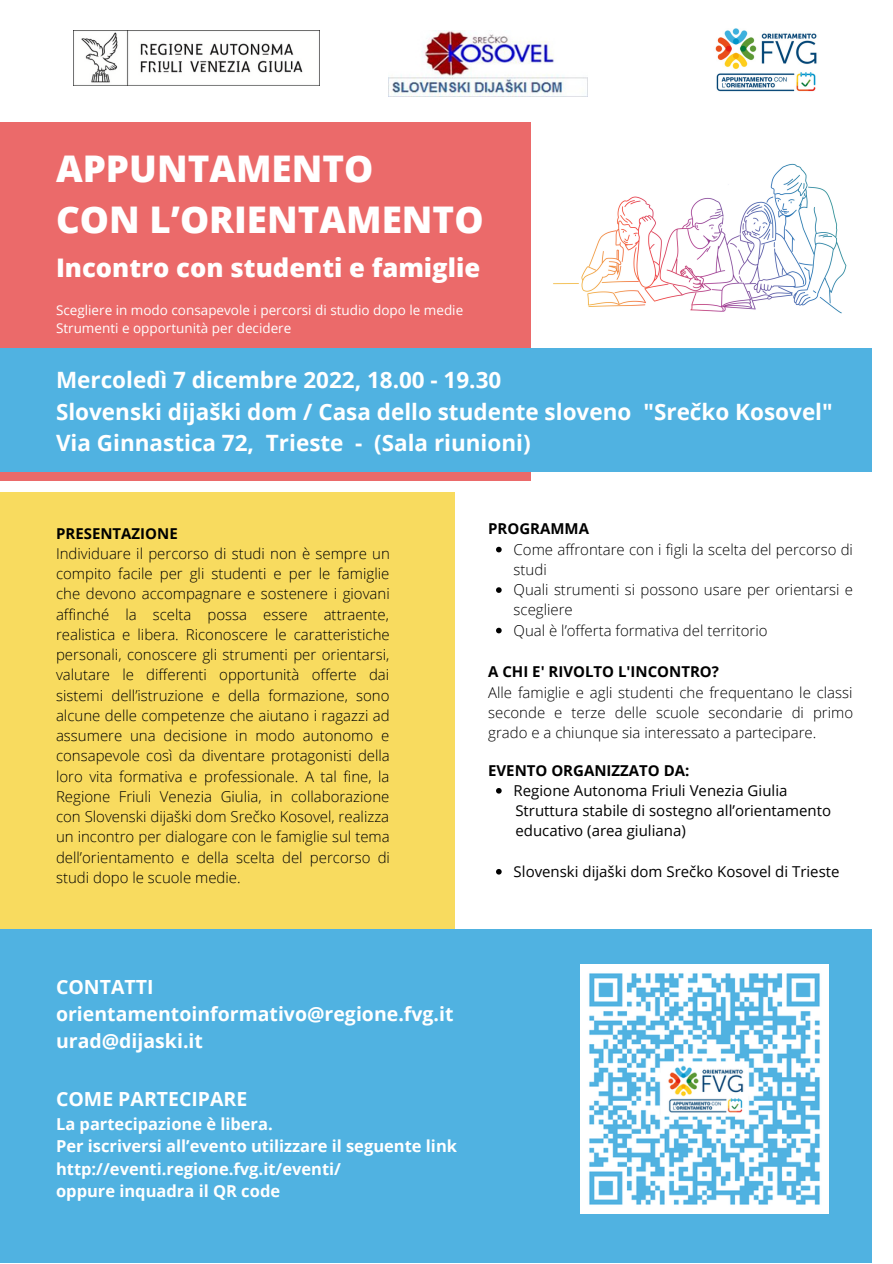
<style>
.page{position:relative;width:893px;height:1264px;background:#fff}
.page>*{position:absolute;margin:0;border:0;box-sizing:border-box;transform-origin:0 0}
.t1{font:800 36.75px/50.6px "Open Sans";color:#fff}
.t2{font:800 25.65px "Open Sans";color:#fff}
.t3{font:700 22.5px/31.5px "Open Sans";color:#fff}
.t4{font:700 19.5px/27px "Open Sans";color:#fff}
.t5{font:700 16.5px/22.5px "Open Sans";color:#fff}
.t6{font:300 15px/20.2px "Open Sans";color:#000;text-align:justify}
.t7{font:15px/20.2px "Open Sans";color:#000}
.t8{font:700 15px "Open Sans";color:#000}
.t9{font:13.5px/18px "Open Sans";color:#fff}
</style>
<div class="page">
<div style="left:0;top:492px;width:455px;height:446px;background:#f8db5f"></div>
<img style="left:74px;top:31px;width:246px;height:55px">
<img style="left:389px;top:31px;width:198px;height:66px">
<img style="left:553px;top:163px;width:294px;height:151px">
<div style="left:0;top:929px;width:871px;height:333px;background:#50b2e1"></div>
<img style="left:715px;top:28px;width:102px;height:64px">
<div style="left:0;top:122px;width:530px;height:359px;background:#eb6a6a"></div>
<div style="left:0;top:348px;width:871px;height:124px;background:#50b2e1"></div>
<svg style="left:496px;top:547px;width:5px;height:5px"></svg>
<svg style="left:496px;top:587px;width:5px;height:6px"></svg>
<svg style="left:496px;top:627px;width:5px;height:6px"></svg>
<svg style="left:496px;top:788px;width:5px;height:5px"></svg>
<svg style="left:496px;top:869px;width:5px;height:5px"></svg>
<img style="left:580px;top:964px;width:248px;height:249px">
<h1 class="t1" style="left:56px;top:142px;width:429px">APPUNTAMENTO<br>CON L’ORIENTAMENTO</h1>
<h2 class="t2" style="left:56px;top:249px;width:426px">Incontro con studenti e famiglie</h2>
<p class="t9" style="left:56px;top:300px;width:408px">Scegliere in modo consapevole i percorsi di studio dopo le medie<br>Strumenti e opportunità per decidere</p>
<h3 class="t3" style="left:56px;top:364px;width:778px">Mercoledì 7 dicembre 2022, 18.00 - 19.30<br>Slovenski dijaški dom / Casa dello studente sloveno "Srečko Kosovel"<br>Via Ginnastica 72, Trieste - (Sala riunioni)</h3>
<p class="t8" style="left:488px;top:518px;width:102px">PROGRAMMA</p>
<p class="t8" style="left:56px;top:522px;width:123px">PRESENTAZIONE</p>
<p class="t6" style="left:56px;top:543px;width:335px">Individuare il percorso di studi non è sempre un compito facile per gli studenti e per le famiglie che devono accompagnare e sostenere i giovani affinché la scelta possa essere attraente, realistica e libera. Riconoscere le caratteristiche personali, conoscere gli strumenti per orientarsi, valutare le differenti opportunità offerte dai sistemi dell’istruzione e della formazione, sono alcune delle competenze che aiutano i ragazzi ad assumere una decisione in modo autonomo e consapevole così da diventare protagonisti della loro vita formativa e professionale. A tal fine, la Regione Friuli Venezia Giulia, in collaborazione con Slovenski dijaški dom Srečko Kosovel, realizza un incontro per dialogare con le famiglie sul tema dell’orientamento e della scelta del percorso di studi dopo le scuole medie.</p>
<p class="t6" style="left:513px;top:538px;width:341px;text-align:left">Come affrontare con i figli la scelta del percorso di studi<br>Quali strumenti si possono usare per orientarsi e scegliere<br>Qual è l’offerta formativa del territorio</p>
<p class="t8" style="left:488px;top:661px;width:232px">A CHI E' RIVOLTO L'INCONTRO?</p>
<p class="t6" style="left:488px;top:681px;width:366px">Alle famiglie e agli studenti che frequentano le classi seconde e terze delle scuole secondarie di primo grado e a chiunque sia interessato a partecipare.</p>
<p class="t8" style="left:488px;top:759px;width:203px">EVENTO ORGANIZZATO DA:</p>
<p class="t7" style="left:515px;top:800px;width:317px">Struttura stabile di sostegno all’orientamento educativo (area giuliana)</p>
<p class="t7" style="left:513px;top:780px;width:275px">Regione Autonoma Friuli Venezia Giulia</p>
<p class="t7" style="left:513px;top:860px;width:327px">Slovenski dijaški dom Srečko Kosovel di Trieste</p>
<h3 class="t4" style="left:56px;top:973px;width:399px">CONTATTI orientamentoinformativo@regione.fvg.it urad@dijaski.it</h3>
<h3 class="t4" style="left:56px;top:1084px;width:193px">COME PARTECIPARE</h3>
<p class="t5" style="left:56px;top:1111px;width:402px">La partecipazione è libera.<br>Per iscriversi all’evento utilizzare il seguente link http://eventi.regione.fvg.it/eventi/<br>oppure inquadra il QR code</p>
</div>
